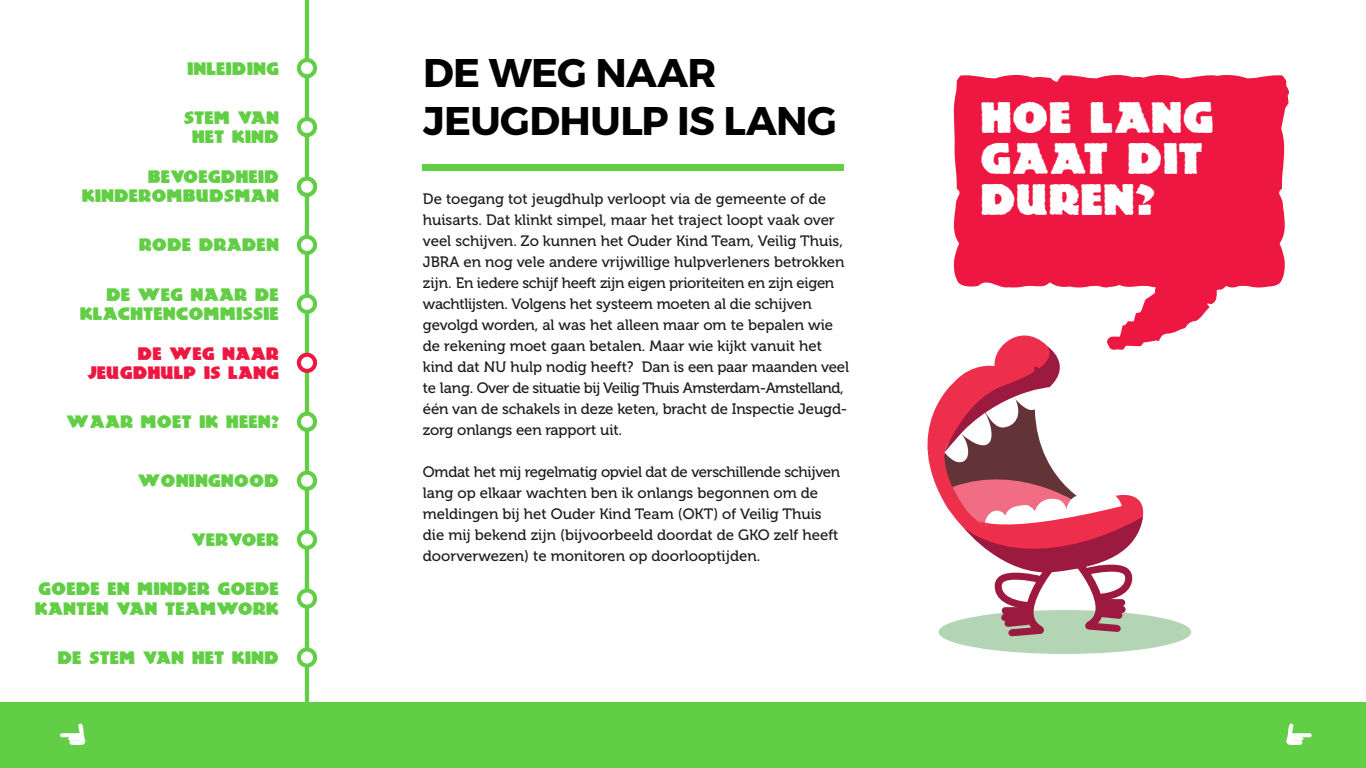
<style>
.page{position:relative;width:1366px;height:768px;background:#fff}
.page>*{position:absolute;margin:0;border:0;box-sizing:border-box;transform-origin:0 0}
.t1{font:700 40px/48px "Montserrat";letter-spacing:-.015em;color:#000}
.t2{font:39px/41px "Lemiesz";color:#fff}
.t3{font:16px/19.2px "Lemiesz";color:#62ce46;text-align:right}
.t4{font:16px/19.2px "Lemiesz";color:#ed1742;text-align:right}
.t5{font:15px/21px "Museo 500";color:#1c1c1c}
</style>
<div class="page">
<div style="left:423px;top:164px;width:421px;height:7px;background:#62ce46"></div>
<div style="left:0;top:702px;width:1366px;height:66px;background:#62ce46"></div>
<hr style="left:305px;top:0;width:4px;height:768px;background:#62ce46">
<div style="left:297px;top:647px;width:20px;height:21px;background:#62ce46;border-radius:50%"></div>
<div style="left:301px;top:652px;width:12px;height:12px;background:#fff;border-radius:50%"></div>
<svg style="left:297px;top:588px;width:20px;height:21px"></svg>
<div style="left:301px;top:593px;width:12px;height:12px;background:#fff;border-radius:50%"></div>
<svg style="left:297px;top:530px;width:20px;height:20px"></svg>
<div style="left:301px;top:534px;width:12px;height:12px;background:#fff;border-radius:50%"></div>
<svg style="left:297px;top:471px;width:20px;height:20px"></svg>
<div style="left:301px;top:475px;width:12px;height:12px;background:#fff;border-radius:50%"></div>
<svg style="left:297px;top:412px;width:20px;height:20px"></svg>
<div style="left:301px;top:416px;width:12px;height:12px;background:#fff;border-radius:50%"></div>
<svg style="left:297px;top:353px;width:20px;height:20px"></svg>
<div style="left:301px;top:357px;width:12px;height:12px;background:#fff;border-radius:50%"></div>
<div style="left:297px;top:294px;width:20px;height:20px;background:#62ce46;border-radius:50%"></div>
<div style="left:301px;top:298px;width:12px;height:12px;background:#fff;border-radius:50%"></div>
<div style="left:297px;top:235px;width:20px;height:20px;background:#62ce46;border-radius:50%"></div>
<div style="left:301px;top:239px;width:12px;height:12px;background:#fff;border-radius:50%"></div>
<div style="left:297px;top:117px;width:20px;height:20px;background:#62ce46;border-radius:50%"></div>
<div style="left:301px;top:121px;width:12px;height:12px;background:#fff;border-radius:50%"></div>
<div style="left:297px;top:58px;width:20px;height:20px;background:#62ce46;border-radius:50%"></div>
<div style="left:301px;top:62px;width:12px;height:12px;background:#fff;border-radius:50%"></div>
<div style="left:297px;top:177px;width:20px;height:20px;background:#62ce46;border-radius:50%"></div>
<div style="left:301px;top:181px;width:12px;height:12px;background:#fff;border-radius:50%"></div>
<svg style="left:1289px;top:733px;width:23px;height:4px"></svg>
<svg style="left:1286px;top:724px;width:17px;height:21px"></svg>
<svg style="left:60px;top:733px;width:23px;height:4px"></svg>
<svg style="left:68px;top:724px;width:18px;height:21px"></svg>
<div style="left:939px;top:610px;width:252px;height:44px;background:#b4d5b4;border-radius:50%"></div>
<svg style="left:927px;top:395px;width:217px;height:120px;fill:#ee2f4b"></svg>
<svg style="left:943px;top:350px;width:200px;height:286px"></svg>
<svg style="left:956px;top:75px;width:333px;height:29px;background:#ee3056"></svg>
<svg style="left:954px;top:90px;width:334px;height:260px;fill:#ed1742"></svg>
<p class="t3" style="left:187px;top:59px;width:93px">INLEIDING</p>
<p class="t3" style="left:184px;top:109px;width:97px;text-align:center">STEM VAN<br>HET KIND</p>
<p class="t3" style="left:82px;top:167px;width:199px">BEVOEGDHEID<br>KINDEROMBUDSMAN</p>
<p class="t3" style="left:139px;top:236px;width:142px">RODE DRADEN</p>
<p class="t3" style="left:80px;top:285px;width:201px">DE WEG NAAR DE<br>KLACHTENCOMMISSIE</p>
<p class="t4" style="left:87px;top:344px;width:193px">DE WEG NAAR<br>JEUGDHULP IS LANG</p>
<p class="t3" style="left:66px;top:413px;width:214px">WAAR MOET IK HEEN?</p>
<p class="t3" style="left:137px;top:472px;width:143px">WONINGNOOD</p>
<p class="t3" style="left:191px;top:531px;width:89px">VERVOER</p>
<p class="t3" style="left:35px;top:580px;width:246px;text-align:left">GOEDE EN MINDER GOEDE<br>KANTEN VAN TEAMWORK</p>
<p class="t3" style="left:58px;top:649px;width:223px">DE STEM VAN HET KIND</p>
<h1 class="t1" style="left:423px;top:49px;width:415px">DE WEG NAAR<br>JEUGDHULP IS LANG</h1>
<p class="t5" style="left:423px;top:189px;width:428px">De toegang tot jeugdhulp verloopt via de gemeente of de huisarts. Dat klinkt simpel, maar het traject loopt vaak over veel schijven. Zo kunnen het Ouder Kind Team, Veilig Thuis, JBRA en nog vele andere vrijwillige hulpverleners betrokken zijn. En iedere schijf heeft zijn eigen prioriteiten en zijn eigen wachtlijsten. Volgens het systeem moeten al die schijven gevolgd worden, al was het alleen maar om te bepalen wie de rekening moet gaan betalen. Maar wie kijkt vanuit het kind dat NU hulp nodig heeft? Dan is een paar maanden veel te lang. Over de situatie bij Veilig Thuis Amsterdam-Amstelland, één van de schakels in deze keten, bracht de Inspectie Jeugd&shy;zorg onlangs een rapport uit.</p>
<p class="t5" style="left:423px;top:462px;width:419px">Omdat het mij regelmatig opviel dat de verschillende schijven lang op elkaar wachten ben ik onlangs begonnen om de meldingen bij het Ouder Kind Team (OKT) of Veilig Thuis die mij bekend zijn (bijvoorbeeld doordat de GKO zelf heeft doorverwezen) te monitoren op doorlooptijden.</p>
<h2 class="t2" style="left:980px;top:99px;width:236px">HOE LANG<br>GAAT DIT<br>DUREN?</h2>
</div>
